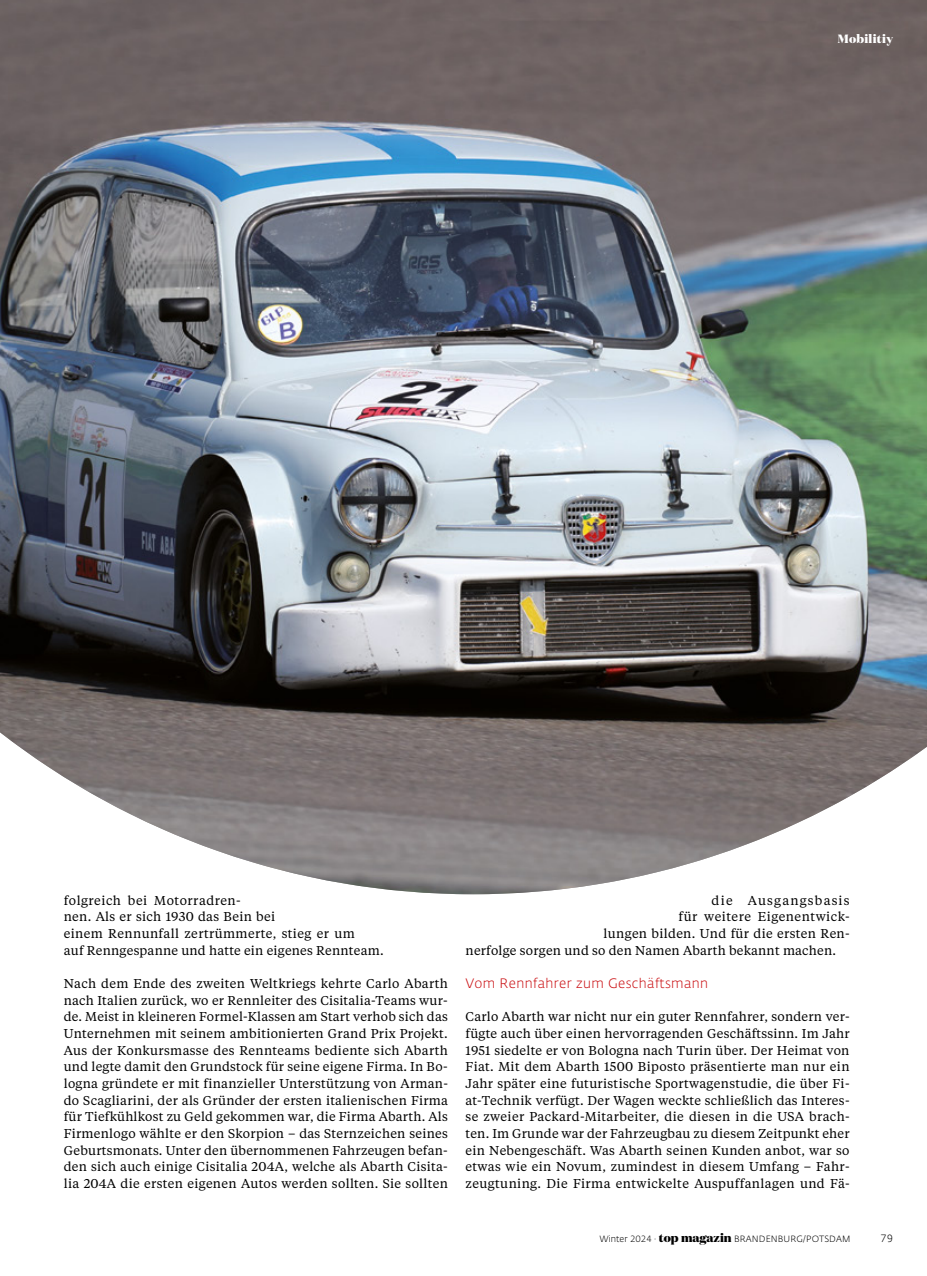
<style>
.page{position:relative;width:927px;height:1276px;background:#fff}
.page>*{position:absolute;margin:0;border:0;box-sizing:border-box;transform-origin:0 0}
.t1{font:300 13.5px "Fedra Sans Alt Std";letter-spacing:.03em;color:#c90c0f}
.t2{font:12.75px/16.6px "Tiempos Text";letter-spacing:.025em;color:#000;text-align:justify}
.t3{font:12.75px "Tiempos Text";letter-spacing:.095em;color:#000}
.t4{font:800 12px "Domaine Display";letter-spacing:.025em;color:#fff}
.t5{font:300 10.5px "Fedra Sans Alt Std";color:#000}
.t6{font:300 9px "Fedra Sans Alt Std";letter-spacing:.01em;color:#000}
.s1{font-family:"Domaine Display";font-weight:800;font-size:12px}
</style>
<div class="page">
<img style="left:0;top:0;width:927px;height:894px">
<p class="t4" style="left:838px;top:31px;width:57px">Mobilitiy</p>
<p class="t2" style="left:64px;top:891px;width:321px;text-align:left">folgreich bei Motorradren-<br>nen. Als er sich 1930 das Bein bei<br>einem Rennunfall zertrümmerte, stieg er um<br>auf Renngespanne und hatte ein eigenes Rennteam.</p>
<p class="t2" style="left:64px;top:974px;width:386px">Nach dem Ende des zweiten Weltkriegs kehrte Carlo Abarth nach Italien zurück, wo er Rennleiter des Cisitalia-Teams wur&shy;de. Meist in kleineren Formel-Klassen am Start verhob sich das Unternehmen mit seinem ambitionierten Grand Prix Projekt.<br>Aus der Konkursmasse des Rennteams bediente sich Abarth und legte damit den Grundstock für seine eigene Firma. In Bo&shy;logna gründete er mit finanzieller Unterstützung von Arman&shy;do Scagliarini, der als Gründer der ersten italienischen Firma für Tiefkühlkost zu Geld gekommen war, die Firma Abarth. Als Firmenlogo wählte er den Skorpion – das Sternzeichen seines Geburtsmonats. Unter den übernommenen Fahrzeugen befan&shy;den sich auch einige Cisitalia 204A, welche als Abarth Cisita&shy;lia 204A die ersten eigenen Autos werden sollten. Sie sollten</p>
<p class="t3" style="left:712px;top:891px;width:139px">die Ausgangsbasis</p>
<p class="t2" style="left:679px;top:908px;width:173px">für weitere Eigenentwick-</p>
<p class="t2" style="left:604px;top:924px;width:248px">lungen bilden. Und für die ersten Ren-</p>
<p class="t2" style="left:466px;top:941px;width:372px">nerfolge sorgen und so den Namen Abarth bekannt machen.</p>
<p class="t1" style="left:466px;top:975px;width:244px">Vom Rennfahrer zum Geschäftsmann</p>
<p class="t2" style="left:466px;top:1008px;width:386px">Carlo Abarth war nicht nur ein guter Rennfahrer, sondern ver&shy;fügte auch über einen hervorragenden Geschäftssinn. Im Jahr 1951 siedelte er von Bologna nach Turin über. Der Heimat von Fiat. Mit dem Abarth 1500 Biposto präsentierte man nur ein Jahr später eine futuristische Sportwagenstudie, die über Fi&shy;at-Technik verfügt. Der Wagen weckte schließlich das Interes&shy;se zweier Packard-Mitarbeiter, die diesen in die USA brach&shy;ten. Im Grunde war der Fahrzeugbau zu diesem Zeitpunkt eher ein Nebengeschäft. Was Abarth seinen Kunden anbot, war so etwas wie ein Novum, zumindest in diesem Umfang – Fahr&shy;zeugtuning. Die Firma entwickelte Auspuffanlagen und Fä-</p>
<p class="t6" style="left:600px;top:1233px;width:252px">Winter 2024 · <span class="s1">top magazin</span> BRANDENBURG/POTSDAM</p>
<p class="t5" style="left:880px;top:1231px;width:14px">79</p>
</div>
